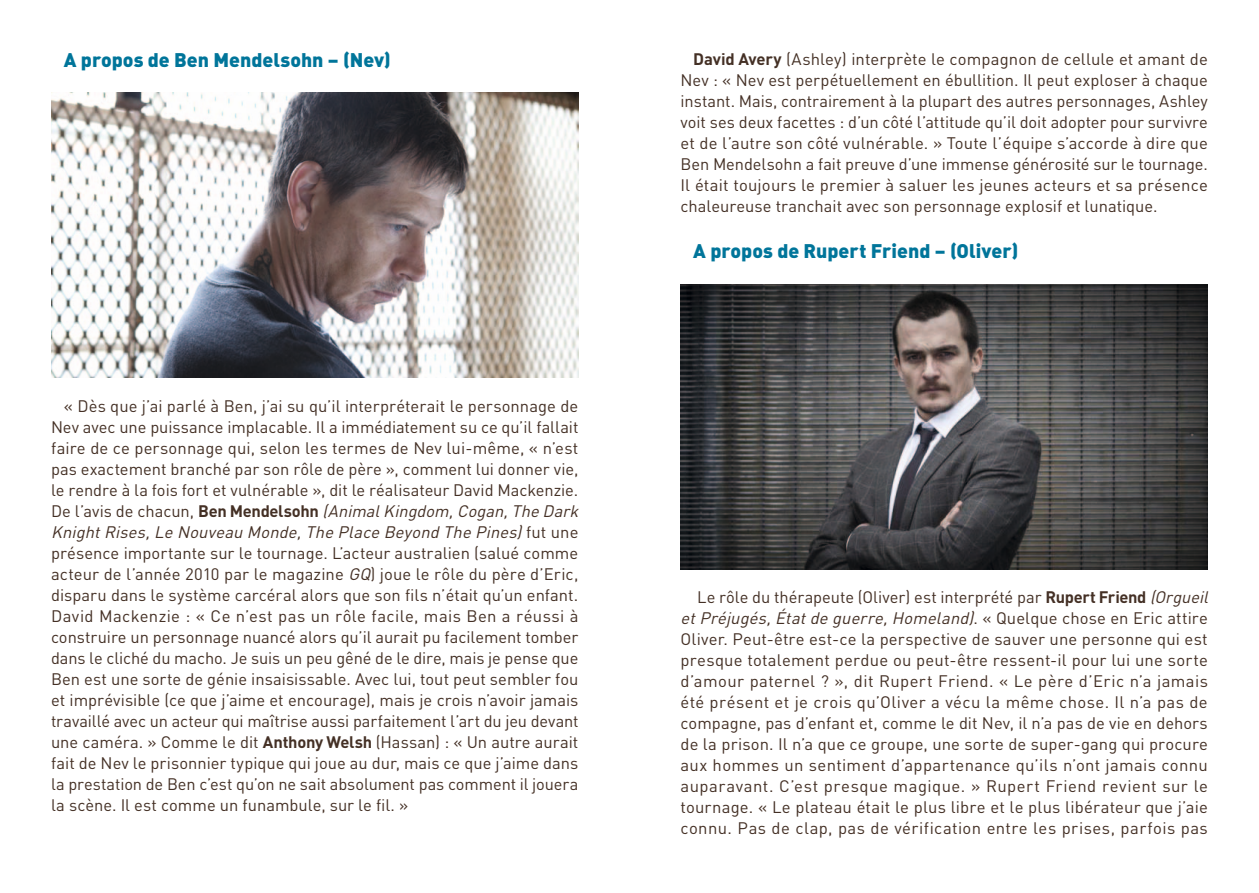
<style>
.page{position:relative;width:1259px;height:893px;background:#fff}
.page>*{position:absolute;margin:0;border:0;box-sizing:border-box;transform-origin:0 0}
.Sous_titre{font:19.5px "DIN Black Alternate";color:#00759a}
.Texte_Courant{font:19.5px "DIN Black Alternate";color:#00759a}
.Texte_Courant-2{font:16.5px/21px "DIN";letter-spacing:.005em;color:#443025}
.s1{font-weight:700}
.s2{font-style:italic}
</style>
<div class="page">
<img style="left:51px;top:92px;width:527px;height:285px">
<img style="left:681px;top:285px;width:526px;height:285px">
<p class="Texte_Courant" style="left:64px;top:47px;width:329px">A propos de Ben Mendelsohn – (Nev)</p>
<p class="Texte_Courant-2" style="left:51px;top:395px;width:533px;text-indent:13px">« Dès que j’ai parlé à Ben, j’ai su qu’il interpréterait le personnage de Nev avec une puissance implacable. Il a immédiatement su ce qu’il fallait faire de ce personnage qui, selon les termes de Nev lui-même, « n’est pas exactement branché par son rôle de père », comment lui donner vie, le rendre à la fois fort et vulnérable », dit le réalisateur David Mackenzie.<br>De l’avis de chacun, <span class="s1">Ben Mendelsohn</span> <span class="s2">(AnimalKingdom,Cogan,The Dark KnightRises,Le Nouveau Monde,The Place Beyond The Pines)</span>f u t u n e présence importante sur le tournage. L’acteur australien (salué comme acteur de l’année 2010 par le magazine <span class="s2">GQ</span>) joue le rôle du père d’Eric, disparu dans le système carcéral alors que son fils n’était qu’un enfant.<br>David Mackenzie : « Ce n’est pas un rôle facile, mais Ben a réussi à construire un personnage nuancé alors qu’il aurait pu facilement tomber dans le cliché du macho. Je suis un peu gêné de le dire, mais je pense que Ben est une sorte de génie insaisissable. Avec lui, tout peut sembler fou et imprévisible (ce que j’aime et encourage), mais je crois n’avoir jamais travaillé avec un acteur qui maîtrise aussi parfaitement l’art du jeu devant une caméra. » Comme le dit <span class="s1">Anthony Welsh</span> (Hassan) : « Un autre aurait fait de Nev le prisonnier typique qui joue au dur, mais ce que j’aime dans la prestation de Ben c’est qu’on ne sait absolument pas comment il jouera la scène. Il est comme un funambule, sur le fil. »</p>
<p class="Texte_Courant-2" style="left:680px;top:48px;width:529px;text-align:justify;text-indent:13px"><span class="s1">David Avery</span> (Ashley) interprète le compagnon de cellule et amant de Nev : « Nev est perpétuellement en ébullition. Il peut exploser à chaque instant. Mais, contrairement à la plupart des autres personnages, Ashley voit ses deux facettes : d’un côté l’attitude qu’il doit adopter pour survivre et de l’autre son côté vulnérable. » Toute l’équipe s’accorde à dire que Ben Mendelsohn a fait preuve d’une immense générosité sur le tournage.<br>Il était toujours le premier à saluer les jeunes acteurs et sa présence chaleureuse tranchait avec son personnage explosif et lunatique.</p>
<p class="Sous_titre" style="left:693px;top:238px;width:326px">A propos de Rupert Friend – (Oliver)</p>
<p class="Texte_Courant-2" style="left:680px;top:586px;width:533px;text-indent:17px">Le rôle du thérapeute (Oliver) est interprété par <span class="s1">Rupert Friend</span> <span class="s2">(Orgueil etPréjugés,Étatde guerre,Homeland)</span>. « Q u e l q u e c h o s e e n E r i c a t t i re Oliver. Peut-être est-ce la perspective de sauver une personne qui est presque totalement perdue ou peut-être ressent-il pour lui une sorte d’amour paternel ? », dit Rupert Friend. « Le père d’Eric n’a jamais été présent et je crois qu’Oliver a vécu la même chose. Il n’a pas de compagne, pas d’enfant et, comme le dit Nev, il n’a pas de vie en dehors de la prison. Il n’a que ce groupe, une sorte de super-gang qui procure aux hommes un sentiment d’appartenance qu’ils n’ont jamais connu auparavant. C’est presque magique. » Rupert Friend revient sur le tournage. « Le plateau était le plus libre et le plus libérateur que j’aie connu. Pas de clap, pas de vérification entre les prises, parfois pas</p>
</div>
